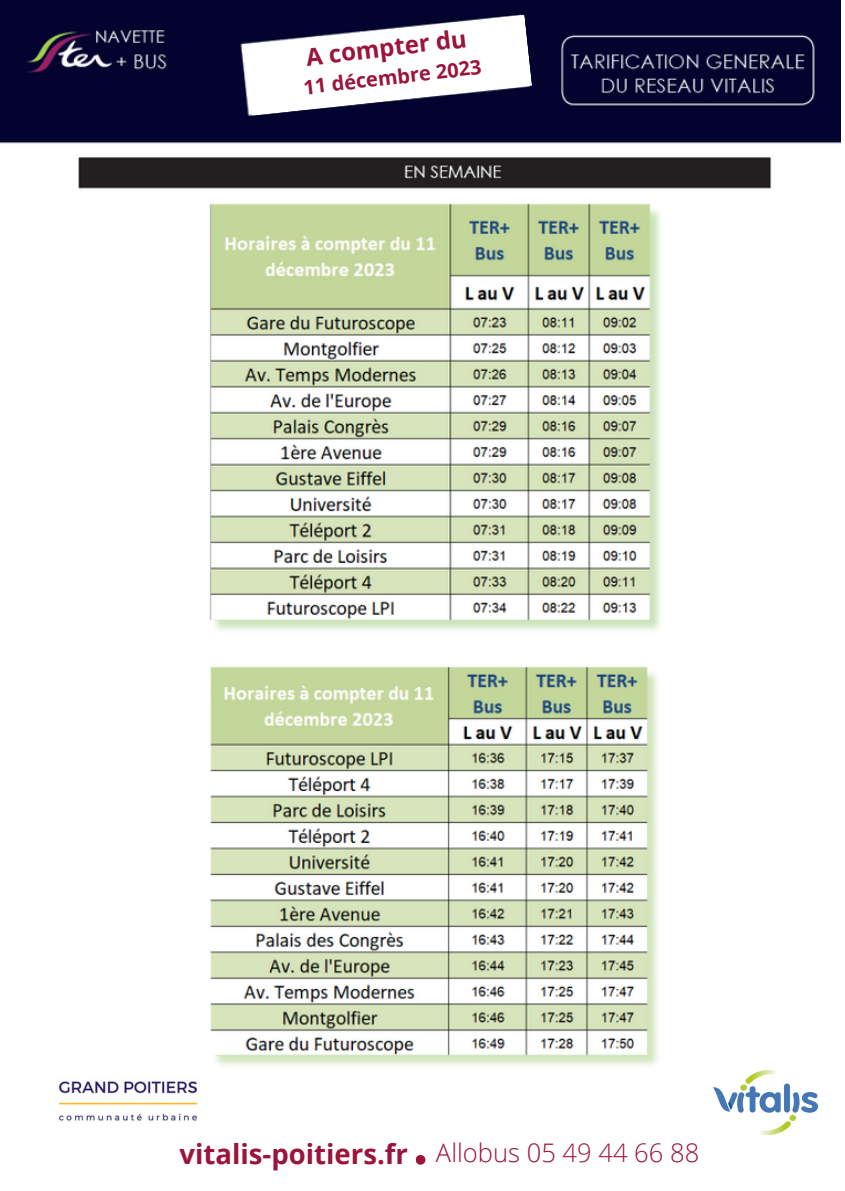
<style>
.page{position:relative;width:845px;height:1191px;background:#fff}
.page>*{position:absolute;margin:0;border:0;box-sizing:border-box;transform-origin:0 0}
.t1{font:700 27.4px "Open Sans";color:#9b1439}
.t2{font:300 25.6px "Open Sans";color:#9b1439}
.t3{font:700 24px "Open Sans";color:#9b1439}
.t4{font:700 20px "Open Sans";color:#9b1439}
</style>
<div class="page">
<img style="left:0;top:0;width:840px;height:189px">
<svg style="left:244px;top:15px;width:288px;height:101px"></svg>
<img style="left:713px;top:1070px;width:104px;height:65px">
<div style="left:415px;top:1155px;width:10px;height:10px;background:#9b1439;border-radius:50%"></div>
<img style="left:58px;top:1081px;width:140px;height:40px">
<img style="left:209px;top:203px;width:452px;height:428px">
<img style="left:210px;top:666px;width:448px;height:400px">
<p class="t3" style="left:304px;top:41px;width:163px;rotate:-7deg">A compter du</p>
<p class="t4" style="left:302px;top:74px;width:180px;rotate:-7deg">11 décembre 2023</p>
<p class="t1" style="left:179px;top:1135px;width:230px">vitalis-poitiers.fr</p>
<p class="t2" style="left:436px;top:1135px;width:265px">Allobus 05 49 44 66 88</p>
</div>
